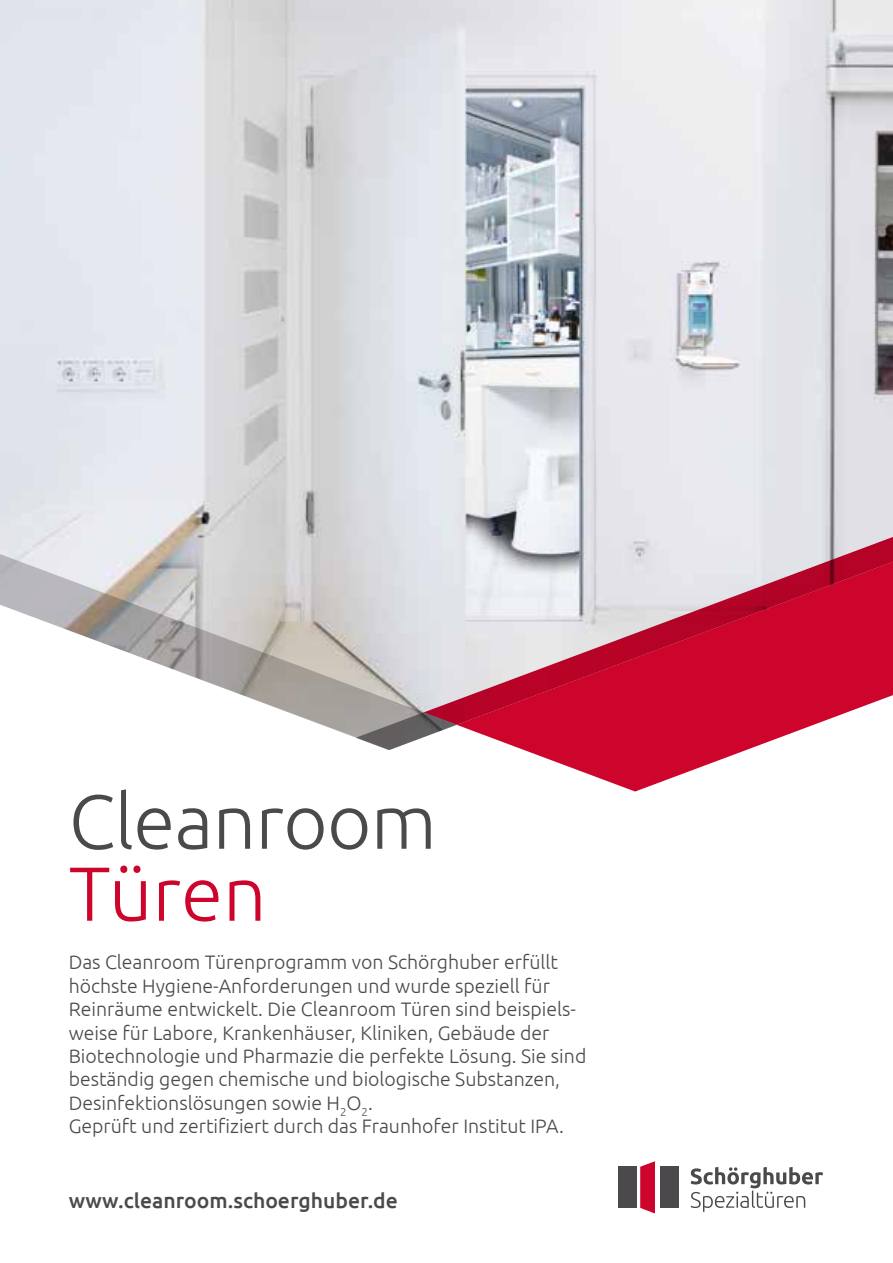
<style>
.page{position:relative;width:893px;height:1263px;background:#fff}
.page>*{position:absolute;margin:0;border:0;box-sizing:border-box;transform-origin:0 0}
.t1{font:300 76.5px "Ubuntu";letter-spacing:-.01em;color:#4b494b}
.t2{font:300 76.5px "Ubuntu";color:#cd042c}
.t3{font:500 21.15px "Ubuntu";color:#4b494b}
.t4{font:300 19.5px/23.4px "Ubuntu";color:#4b494b}
</style>
<div class="page">
<img style="left:0;top:0;width:893px;height:549px">
<div style="left:660px;top:1167px;width:19px;height:41px;background:#4b494b"></div>
<svg style="left:640px;top:1161px;width:15px;height:52px"></svg>
<div style="left:618px;top:1167px;width:18px;height:41px;background:#4b494b"></div>
<svg style="left:691px;top:1167px;width:132px;height:45px"></svg>
<svg style="left:457px;top:725px;width:356px;height:66px"></svg>
<svg style="left:424px;top:498px;width:469px;height:227px;background:#d47d91"></svg>
<svg style="left:0;top:549px;width:457px;height:189px"></svg>
<svg style="left:356px;top:712px;width:101px;height:38px"></svg>
<h1 class="t1" style="left:69px;top:775px;width:370px">Cleanroom</h1>
<h1 class="t2" style="left:69px;top:847px;width:199px">Türen</h1>
<p class="t4" style="left:69px;top:950px;width:519px">Das Cleanroom Türenprogramm von Schörghuber erfüllt höchste Hygiene-Anforderungen und wurde speziell für Reinräume entwickelt. Die Cleanroom Türen sind beispiels&shy;weise für Labore, Krankenhäuser, Kliniken, Gebäude der Biotechnologie und Pharmazie die perfekte Lösung. Sie sind beständig gegen chemische und biologische Substanzen, Desinfektionslösungen sowie H<sub>2</sub>O<sub>2</sub>.<br>Geprüft und zertifiziert durch das Fraunhofer Institut IPA.</p>
<p class="t3" style="left:69px;top:1187px;width:331px">www.cleanroom.schoerghuber.de</p>
</div>
